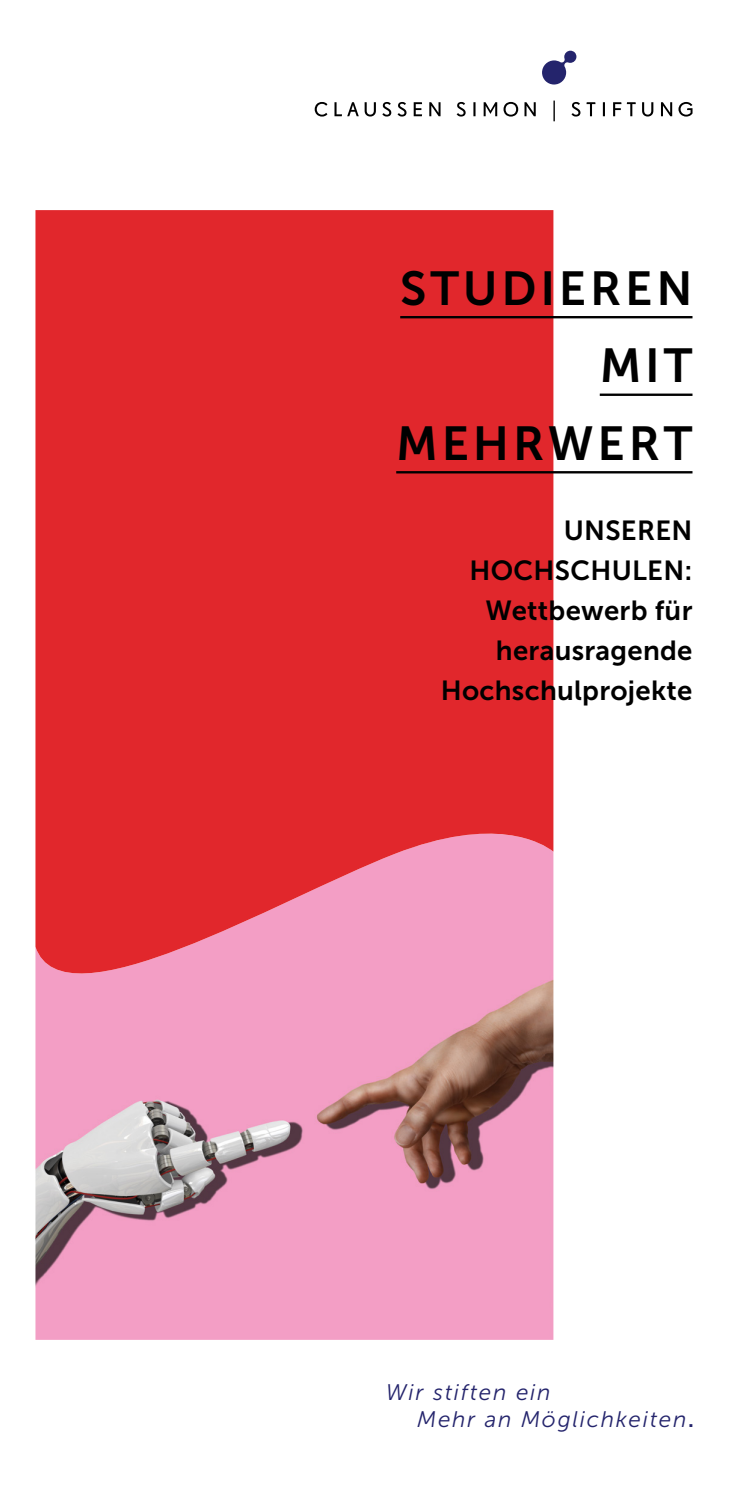
<style>
.page{position:relative;width:745px;height:1489px;background:#fff}
.page>*{position:absolute;margin:0;border:0;box-sizing:border-box;transform-origin:0 0}
.t1{font:47.5px/77.5px "Museo Sans 700";letter-spacing:.08em;color:#000;text-align:right}
.t2{font:27.5px/40px "Museo Sans 700";letter-spacing:.01em;color:#000;text-align:right}
.t3{font:italic 22.5px/27px "Museo Sans 300";letter-spacing:.075em;color:#24246c}
.s1{font-family:"Museo Sans 700";font-style:normal}
</style>
<div class="page">
<img style="left:35px;top:1028px;width:518px;height:311px">
<svg style="left:542px;top:51px;width:34px;height:34px"></svg>
<svg style="left:314px;top:101px;width:378px;height:20px"></svg>
<svg style="left:35px;top:210px;width:518px;height:818px;background:#e33943"></svg>
<hr style="left:400px;top:316px;width:292px;height:2px;background:#000">
<hr style="left:599px;top:393px;width:93px;height:3px;background:#000">
<hr style="left:396px;top:471px;width:296px;height:2px;background:#000">
<h1 class="t1" style="left:396px;top:249px;width:297px">STUDIEREN<br>MIT<br>MEHRWERT</h1>
<p class="t2" style="left:440px;top:510px;width:253px">UNSEREN<br>HOCHSCHULEN:<br>Wettbewerb für herausragende<br>Hochschulprojekte</p>
<p class="t3" style="left:417px;top:1378px;width:278px;text-indent:-31px">Wir stiften ein<br>Mehr an Möglichkeiten<span class="s1">.</span></p>
</div>
